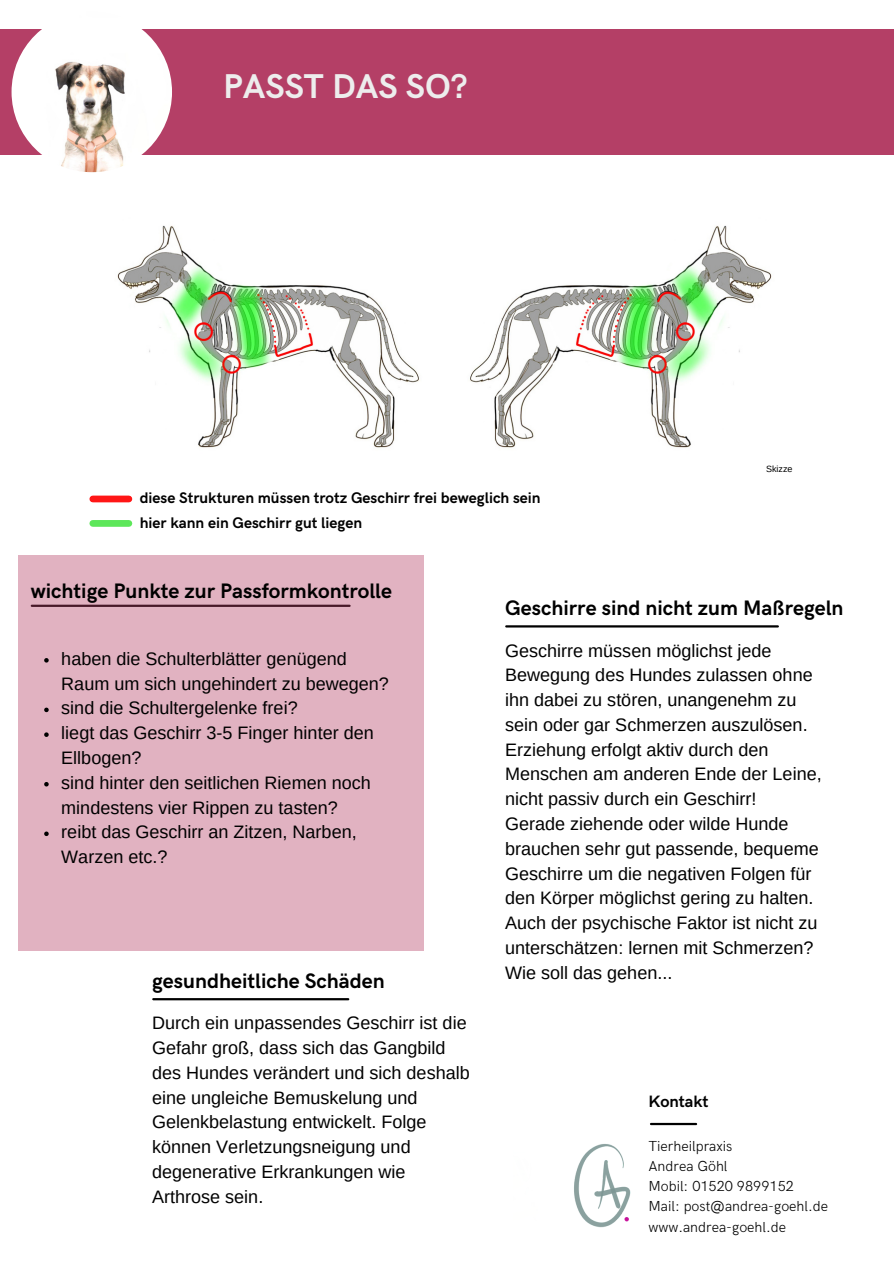
<style>
.page{position:relative;width:894px;height:1264px;background:#fff}
.page>*{position:absolute;margin:0;border:0;box-sizing:border-box;transform-origin:0 0}
.t1{font:700 34.5px "HK Grotesk";color:#ededed}
.t2{font:700 21px "HK Grotesk";color:#000}
.t3{font:18px/24.8px "Arimo";color:#000}
.t4{font:700 16.5px "HK Grotesk";color:#000}
.t5{font:700 15.45px "HK Grotesk";color:#000}
.t6{font:300 14.55px "HK Grotesk";color:#000}
.t7{font:9px "Arimo";color:#000}
</style>
<div class="page">
<div style="left:0;top:29px;width:893px;height:126px;background:#b43f66"></div>
<hr style="left:506px;top:625px;width:271px;height:2px;background:#000">
<hr style="left:650px;top:1122px;width:46px;height:3px;background:#000">
<img style="left:12px;top:12px;width:160px;height:160px;border-radius:50%">
<img style="left:117px;top:225px;width:655px;height:223px">
<div style="left:93px;top:495px;width:36px;height:7px;background:#ff1616"></div>
<div style="left:93px;top:520px;width:36px;height:7px;background:#5de75a"></div>
<hr style="left:153px;top:998px;width:195px;height:2px;background:#000">
<div style="left:18px;top:555px;width:405px;height:395px;background:#e1b2c1"></div>
<img style="left:574px;top:1122px;width:121px;height:106px">
<svg style="left:44px;top:658px;width:5px;height:4px"></svg>
<svg style="left:44px;top:707px;width:5px;height:5px"></svg>
<svg style="left:44px;top:732px;width:5px;height:5px"></svg>
<svg style="left:44px;top:782px;width:5px;height:4px"></svg>
<svg style="left:44px;top:831px;width:5px;height:5px"></svg>
<p class="t1" style="left:223px;top:67px;width:246px">PASST DAS SO?</p>
<p class="t5" style="left:140px;top:489px;width:402px">diese Strukturen müssen trotz Geschirr frei beweglich sein</p>
<p class="t5" style="left:140px;top:513px;width:224px">hier kann ein Geschirr gut liegen</p>
<p class="t7" style="left:765px;top:463px;width:28px">Skizze</p>
<p class="t2" style="left:31px;top:579px;width:363px">wichtige Punkte zur Passformkontrolle</p>
<p class="t3" style="left:61px;top:646px;width:329px">haben die Schulterblätter genügend<br>Raum um sich ungehindert zu bewegen?</p>
<p class="t3" style="left:61px;top:695px;width:238px">sind die Schultergelenke frei?</p>
<p class="t3" style="left:61px;top:720px;width:314px">liegt das Geschirr 3-5 Finger hinter den<br>Ellbogen?</p>
<p class="t3" style="left:61px;top:770px;width:311px">sind hinter den seitlichen Riemen noch mindestens vier Rippen zu tasten?</p>
<p class="t3" style="left:61px;top:819px;width:297px">reibt das Geschirr an Zitzen, Narben,<br>Warzen etc.?</p>
<p class="t2" style="left:152px;top:969px;width:234px">gesundheitliche Schäden</p>
<p class="t3" style="left:152px;top:1010px;width:319px">Durch ein unpassendes Geschirr ist die<br>Gefahr groß, dass sich das Gangbild des Hundes verändert und sich deshalb eine ungleiche Bemuskelung und<br>Gelenkbelastung entwickelt. Folge können Verletzungsneigung und degenerative Erkrankungen wie<br>Arthrose sein.</p>
<p class="t2" style="left:505px;top:596px;width:340px">Geschirre sind nicht zum Maßregeln</p>
<p class="t3" style="left:505px;top:638px;width:309px">Geschirre müssen möglichst jede Bewegung des Hundes zulassen ohne ihn dabei zu stören, unangenehm zu sein oder gar Schmerzen auszulösen.</p>
<p class="t3" style="left:505px;top:737px;width:318px">Erziehung erfolgt aktiv durch den<br>Menschen am anderen Ende der Leine, nicht passiv durch ein Geschirr!</p>
<p class="t3" style="left:505px;top:811px;width:315px">Gerade ziehende oder wilde Hunde brauchen sehr gut passende, bequeme Geschirre um die negativen Folgen für den Körper möglichst gering zu halten.</p>
<p class="t3" style="left:505px;top:910px;width:314px">Auch der psychische Faktor ist nicht zu unterschätzen: lernen mit Schmerzen?<br>Wie soll das gehen...</p>
<p class="t4" style="left:648px;top:1092px;width:62px">Kontakt</p>
<p class="t6" style="left:648px;top:1137px;width:85px">Tierheilpraxis</p>
<p class="t6" style="left:648px;top:1157px;width:81px">Andrea Göhl</p>
<p class="t6" style="left:648px;top:1178px;width:147px">Mobil: 01520 9899152</p>
<p class="t6" style="left:648px;top:1198px;width:181px">Mail: post@andrea-goehl.de</p>
<p class="t6" style="left:648px;top:1218px;width:139px">www.andrea-goehl.de</p>
</div>
